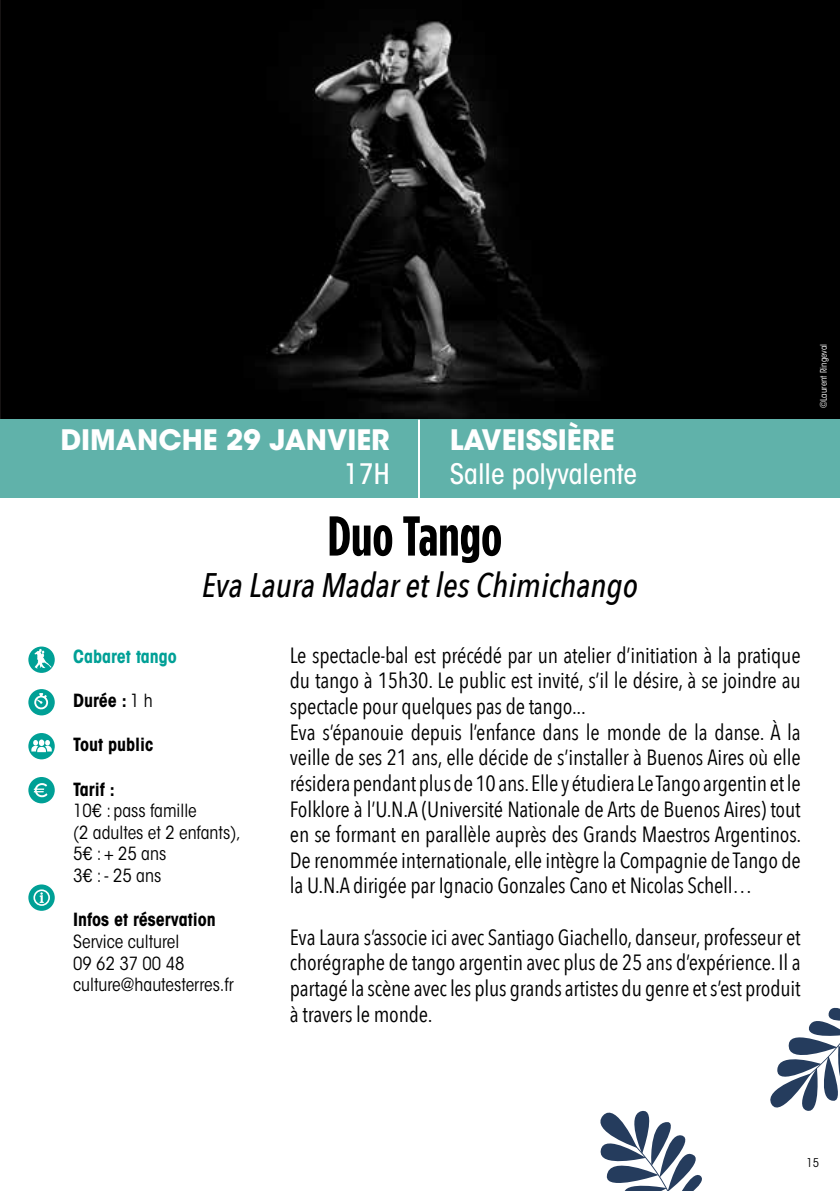
<style>
.page{position:relative;width:840px;height:1191px;background:#fff}
.page>*{position:absolute;margin:0;border:0;box-sizing:border-box;transform-origin:0 0}
.t1{font:700 56px "Gotham Condensed";color:#000}
.t2{font:italic 500 34px "Avenir Next Condensed";color:#000}
.t3{font:700 28px "ITC Avant Garde Std";color:#fff}
.t4{font:500 condensed 28px "ITC Avant Garde Std";color:#fff}
.t5{font:22px/25.6px "Avenir Next Condensed";letter-spacing:-.01em;color:#000}
.t6{font:condensed 18px/21.6px "ITC Avant Garde Std";color:#000}
.t7{font:700 condensed 18px "ITC Avant Garde Std";color:#000}
.t8{font:700 condensed 18px "ITC Avant Garde Std";color:#00a096}
.t9{font:condensed 12px "ITC Avant Garde Std";color:#000}
.t10{font:condensed 9px "ITC Avant Garde Std";color:#fff}
.s1{font-weight:400}
</style>
<div class="page">
<svg style="left:28px;top:646px;width:27px;height:27px"></svg>
<div style="left:28px;top:689px;width:27px;height:26px;background:#00a096;border-radius:50%"></div>
<svg style="left:34px;top:693px;width:14px;height:17px"></svg>
<div style="left:28px;top:777px;width:27px;height:26px;background:#00a096;border-radius:50%"></div>
<svg style="left:34px;top:783px;width:13px;height:14px"></svg>
<svg style="left:28px;top:884px;width:27px;height:26px"></svg>
<svg style="left:28px;top:889px;width:22px;height:22px"></svg>
<svg style="left:28px;top:733px;width:27px;height:26px"></svg>
<svg style="left:31px;top:739px;width:21px;height:13px"></svg>
<img style="left:1px;top:0;width:838px;height:420px">
<div style="left:0;top:420px;width:839px;height:78px;background:#60b2aa"></div>
<hr style="left:418px;top:420px;width:2px;height:78px;background:#fff">
<svg style="left:770px;top:1007px;width:69px;height:104px"></svg>
<svg style="left:600px;top:1110px;width:102px;height:81px"></svg>
<svg style="left:35px;top:649px;width:16px;height:19px"></svg>
<p class="t3" style="left:60px;top:422px;width:330px">DIMANCHE 29 JANVIER</p>
<p class="t4" style="left:343px;top:456px;width:47px">17H</p>
<p class="t3" style="left:449px;top:422px;width:166px">LAVEISSIÈRE</p>
<p class="t4" style="left:449px;top:456px;width:189px">Salle polyvalente</p>
<h1 class="t1" style="left:327px;top:504px;width:176px">Duo Tango</h1>
<h2 class="t2" style="left:202px;top:564px;width:437px">Eva Laura Madar et les Chimichango</h2>
<p class="t8" style="left:73px;top:644px;width:105px">Cabaret tango</p>
<p class="t7" style="left:73px;top:689px;width:81px">Durée : <span class="s1">1 h</span></p>
<p class="t7" style="left:73px;top:733px;width:81px">Tout public</p>
<p class="t7" style="left:73px;top:777px;width:43px">Tarif :</p>
<p class="t6" style="left:73px;top:800px;width:169px">10€ : pass famille<br>(2 adultes et 2 enfants),<br>5€ : + 25 ans<br>3€ : - 25 ans</p>
<p class="t7" style="left:73px;top:908px;width:144px">Infos et réservation</p>
<p class="t6" style="left:73px;top:930px;width:162px">Service culturel<br>09 62 37 00 48 culture@hautesterres.fr</p>
<p class="t5" style="left:290px;top:641px;width:512px">Le spectacle-bal est précédé par un atelier d’initiation à la pratique du tango à 15h30. Le public est invité, s’il le désire, à se joindre au spectacle pour quelques pas de tango...<br>Eva s’épanouie depuis l’enfance dans le monde de la danse. À la veille de ses 21 ans, elle décide de s’installer à Buenos Aires où elle résidera pendant plus de 10 ans. Elle y étudiera Le Tango argentin et le Folklore à l’U.N.A (Université Nationale de Arts de Buenos Aires) tout en se formant en parallèle auprès des Grands Maestros Argentinos.<br>De renommée internationale, elle intègre la Compagnie de Tango de la U.N.A dirigée par Ignacio Gonzales Cano et Nicolas Schell…</p>
<p class="t5" style="left:290px;top:923px;width:512px;text-align:justify">Eva Laura s’associe ici avec Santiago Giachello, danseur, professeur et chorégraphe de tango argentin avec plus de 25 ans d’expérience. Il a partagé la scène avec les plus grands artistes du genre et s’est produit à travers le monde.</p>
<p class="t10" style="left:817px;top:408px;width:66px;rotate:-90deg">©Laurent Ringeval</p>
<p class="t9" style="left:806px;top:1155px;width:14px">15</p>
</div>
